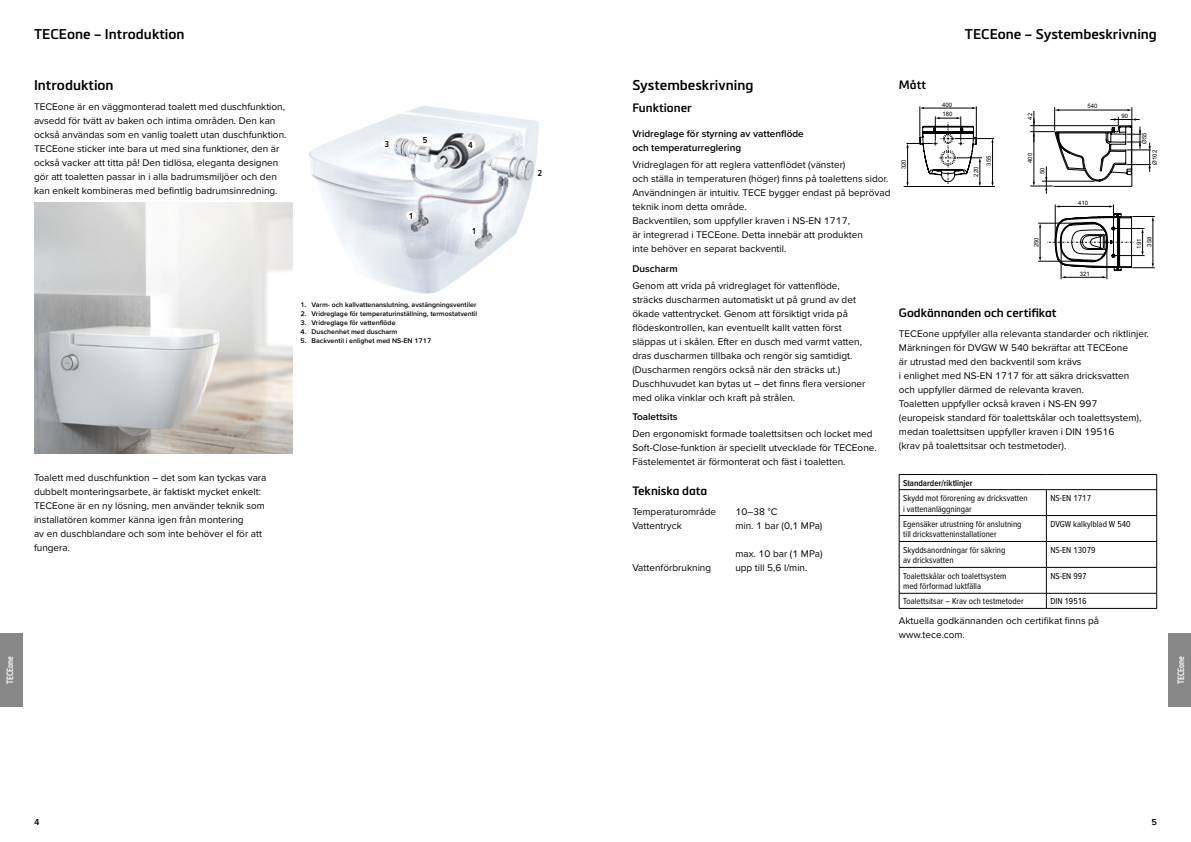
<style>
.page{position:relative;width:1191px;height:842px;background:#fff}
.page>*{position:absolute;margin:0;border:0;box-sizing:border-box;transform-origin:0 0}
.t1{font:600 14px "Metronic Pro";color:#000}
.t2{font:600 12px "Metronic Pro";color:#000}
.t3{font:10px/14px "Proxima Nova";color:#000}
.t4{font:600 10px/14px "Proxima Nova";color:#000}
.t5{font:9px/10.8px "Proxima Nova Cond";color:#000}
.t6{font:600 9px "Proxima Nova Cond";color:#000}
.t7{font:600 condensed 9px "Metronic Pro";color:#fff;scale:.9 1}
.t8{font:600 9px "Proxima Nova";color:#000}
.t9{font:600 7px "Proxima Nova";color:#000}
.t10{font:6px "Arial";color:#000}
</style>
<div class="page">
<div style="left:1168px;top:634px;width:23px;height:73px;background:#878787"></div>
<div style="left:0;top:634px;width:23px;height:73px;background:#878787"></div>
<img style="left:34px;top:202px;width:258px;height:251px">
<img style="left:309px;top:106px;width:230px;height:188px">
<div style="left:406px;top:211px;width:10px;height:9px;background:#fff;border-radius:50%"></div>
<div style="left:535px;top:168px;width:9px;height:10px;background:#fff;border-radius:50%"></div>
<div style="left:382px;top:139px;width:9px;height:9px;background:#fff;border-radius:50%"></div>
<div style="left:420px;top:135px;width:9px;height:9px;background:#fff;border-radius:50%"></div>
<div style="left:466px;top:140px;width:9px;height:9px;background:#fff;border-radius:50%"></div>
<div style="left:470px;top:226px;width:9px;height:10px;background:#fff;border-radius:50%"></div>
<hr style="left:899px;top:474px;width:147px;height:1px;background:#000">
<hr style="left:1046px;top:474px;width:111px;height:1px;background:#000">
<hr style="left:899px;top:489px;width:147px;height:1px;background:#000">
<hr style="left:1046px;top:489px;width:111px;height:1px;background:#000">
<hr style="left:899px;top:515px;width:147px;height:1px;background:#000">
<hr style="left:1046px;top:515px;width:111px;height:1px;background:#000">
<hr style="left:899px;top:541px;width:147px;height:1px;background:#000">
<hr style="left:1046px;top:541px;width:111px;height:1px;background:#000">
<hr style="left:899px;top:567px;width:147px;height:1px;background:#000">
<hr style="left:1046px;top:567px;width:111px;height:1px;background:#000">
<hr style="left:899px;top:593px;width:147px;height:1px;background:#000">
<svg style="left:899px;top:475px;width:1px;height:133px"></svg>
<hr style="left:1046px;top:593px;width:111px;height:1px;background:#000">
<svg style="left:1046px;top:490px;width:1px;height:118px"></svg>
<svg style="left:1156px;top:475px;width:1px;height:133px"></svg>
<hr style="left:899px;top:608px;width:147px;height:1px;background:#000">
<hr style="left:1046px;top:608px;width:111px;height:1px;background:#000">
<hr style="left:903px;top:186px;width:92px;height:1px;background:#000">
<hr style="left:954px;top:138px;width:40px;height:1px;background:#000">
<hr style="left:992px;top:142px;width:1px;height:41px;background:#000">
<svg style="left:906px;top:116px;width:76px;height:70px"></svg>
<hr style="left:919px;top:106px;width:1px;height:31px;background:#000">
<hr style="left:976px;top:106px;width:1px;height:31px;background:#000">
<hr style="left:923px;top:108px;width:50px;height:1px;background:#000">
<svg style="left:1047px;top:204px;width:107px;height:75px"></svg>
<hr style="left:1055px;top:204px;width:1px;height:37px;background:#000">
<hr style="left:1113px;top:204px;width:1px;height:50px;background:#000">
<hr style="left:1040px;top:227px;width:1px;height:31px;background:#000">
<hr style="left:1038px;top:261px;width:55px;height:1px;background:#000">
<hr style="left:1038px;top:223px;width:55px;height:1px;background:#000">
<svg style="left:1030px;top:107px;width:121px;height:87px"></svg>
<h1 class="t1" style="left:34px;top:26px;width:152px">TECEone – Introduktion</h1>
<h1 class="t1" style="left:965px;top:26px;width:193px">TECEone – Systembeskrivning</h1>
<h1 class="t1" style="left:34px;top:77px;width:81px">Introduktion</h1>
<p class="t3" style="left:34px;top:99px;width:254px">TECEone är en väggmonterad toalett med duschfunktion, avsedd för tvätt av baken och intima områden. Den kan också användas som en vanlig toalett utan duschfunktion.<br>TECEone sticker inte bara ut med sina funktioner, den är också vacker att titta på! Den tidlösa, eleganta designen gör att toaletten passar in i alla badrumsmiljöer och den kan enkelt kombineras med befintlig badrumsinredning.</p>
<p class="t6" style="left:384px;top:137px;width:6px">3</p>
<p class="t6" style="left:423px;top:133px;width:6px">5</p>
<p class="t6" style="left:409px;top:209px;width:6px">1</p>
<p class="t6" style="left:468px;top:138px;width:6px">4</p>
<p class="t6" style="left:472px;top:225px;width:6px">1</p>
<p class="t9" style="left:300px;top:299px;width:177px">1. Varm- och kallvattenanslutning, avstängningsventiler</p>
<p class="t9" style="left:300px;top:308px;width:178px">2. Vridreglage för temperaturinställning, termostatventil</p>
<p class="t9" style="left:300px;top:317px;width:96px">3. Vridreglage för vattenflöde</p>
<p class="t9" style="left:300px;top:326px;width:98px">4. Duschenhet med duscharm</p>
<p class="t9" style="left:300px;top:335px;width:132px">5. Backventil i enlighet med NS-EN 1717</p>
<p class="t3" style="left:34px;top:471px;width:234px">Toalett med duschfunktion – det som kan tyckas vara dubbelt monteringsarbete, är faktiskt mycket enkelt:<br>TECEone är en ny lösning, men använder teknik som installatören kommer känna igen från montering<br>av en duschblandare och som inte behöver el för att fungera.</p>
<p class="t6" style="left:537px;top:167px;width:6px">2</p>
<h1 class="t1" style="left:632px;top:77px;width:123px">Systembeskrivning</h1>
<p class="t2" style="left:632px;top:100px;width:61px">Funktioner</p>
<p class="t4" style="left:632px;top:127px;width:173px">Vridreglage för styrning av vattenflöde och temperaturreglering</p>
<p class="t3" style="left:632px;top:158px;width:259px">Vridreglagen för att reglera vattenflödet (vänster)<br>och ställa in temperaturen (höger) finns på toalettens sidor.<br>Användningen är intuitiv. TECE bygger endast på beprövad teknik inom detta område.<br>Backventilen, som uppfyller kraven i NS-EN 1717,<br>är integrerad i TECEone. Detta innebär att produkten<br>inte behöver en separat backventil.</p>
<p class="t4" style="left:632px;top:261px;width:47px">Duscharm</p>
<p class="t3" style="left:632px;top:278px;width:235px">Genom att vrida på vridreglaget för vattenflöde, sträcks duscharmen automatiskt ut på grund av det ökade vattentrycket. Genom att försiktigt vrida på flödeskontrollen, kan eventuellt kallt vatten först släppas ut i skålen. Efter en dusch med varmt vatten, dras duscharmen tillbaka och rengör sig samtidigt. (Duscharmen rengörs också när den sträcks ut.)<br>Duschhuvudet kan bytas ut – det finns flera versioner med olika vinklar och kraft på strålen.</p>
<p class="t4" style="left:632px;top:410px;width:47px">Toalettsits</p>
<p class="t3" style="left:632px;top:427px;width:246px">Den ergonomiskt formade toalettsitsen och locket med<br>Soft-Close-funktion är speciellt utvecklade för TECEone.<br>Fästelementet är förmonterat och fäst i toaletten.</p>
<p class="t2" style="left:632px;top:484px;width:76px">Tekniska data</p>
<p class="t3" style="left:632px;top:504px;width:85px">Temperaturområde</p>
<p class="t3" style="left:735px;top:504px;width:44px">10–38 °C</p>
<p class="t3" style="left:632px;top:518px;width:51px">Vattentryck</p>
<p class="t3" style="left:735px;top:518px;width:89px">min. 1 bar (0,1 MPa)</p>
<p class="t3" style="left:735px;top:546px;width:89px">max. 10 bar (1 MPa)</p>
<p class="t3" style="left:632px;top:560px;width:80px">Vattenförbrukning</p>
<p class="t3" style="left:735px;top:560px;width:74px">upp till 5,6 l/min.</p>
<p class="t2" style="left:899px;top:77px;width:29px">Mått</p>
<p class="t10" style="left:942px;top:101px;width:12px">400</p>
<p class="t10" style="left:942px;top:110px;width:12px">180</p>
<p class="t10" style="left:899px;top:169px;width:12px;rotate:-90deg">320</p>
<p class="t10" style="left:972px;top:177px;width:12px;rotate:-90deg">220</p>
<p class="t10" style="left:984px;top:166px;width:12px;rotate:-90deg">355</p>
<p class="t10" style="left:1087px;top:102px;width:12px">540</p>
<p class="t10" style="left:1026px;top:120px;width:8px;rotate:-90deg">42</p>
<p class="t10" style="left:1121px;top:112px;width:8px">90</p>
<p class="t10" style="left:1140px;top:144px;width:13px;rotate:-90deg">Ø55</p>
<p class="t10" style="left:1026px;top:163px;width:12px;rotate:-90deg">400</p>
<p class="t10" style="left:1150px;top:165px;width:16px;rotate:-90deg">Ø102</p>
<p class="t10" style="left:1038px;top:174px;width:8px;rotate:-90deg">50</p>
<p class="t10" style="left:1078px;top:199px;width:12px">410</p>
<p class="t10" style="left:1032px;top:247px;width:12px;rotate:-90deg">250</p>
<p class="t10" style="left:1145px;top:246px;width:12px;rotate:-90deg">358</p>
<p class="t10" style="left:1135px;top:248px;width:12px;rotate:-90deg">191</p>
<p class="t10" style="left:1079px;top:270px;width:12px">321</p>
<p class="t2" style="left:899px;top:305px;width:159px">Godkännanden och certifikat</p>
<p class="t3" style="left:899px;top:326px;width:251px">TECEone uppfyller alla relevanta standarder och riktlinjer.<br>Märkningen för DVGW W 540 bekräftar att TECEone<br>är utrustad med den backventil som krävs<br>i enlighet med NS-EN 1717 för att säkra dricksvatten<br>och uppfyller därmed de relevanta kraven.<br>Toaletten uppfyller också kraven i NS-EN 997<br>(europeisk standard för toalettskålar och toalettsystem), medan toalettsitsen uppfyller kraven i DIN 19516<br>(krav på toalettsitsar och testmetoder).</p>
<p class="t6" style="left:903px;top:476px;width:71px">Standarder/riktlinjer</p>
<p class="t5" style="left:903px;top:492px;width:126px">Skydd mot förorening av dricksvatten i vattenanläggningar</p>
<p class="t5" style="left:1050px;top:492px;width:42px">NS-EN 1717</p>
<p class="t5" style="left:903px;top:518px;width:120px">Egensäker utrustning för anslutning till dricksvatteninstallationer</p>
<p class="t5" style="left:1050px;top:518px;width:82px">DVGW kalkylblad W 540</p>
<p class="t5" style="left:903px;top:544px;width:104px">Skyddsanordningar för säkring av dricksvatten</p>
<p class="t5" style="left:1050px;top:544px;width:47px">NS-EN 13079</p>
<p class="t5" style="left:903px;top:570px;width:105px">Toalettskålar och toalettsystem med förformad luktfälla</p>
<p class="t5" style="left:1050px;top:570px;width:38px">NS-EN 997</p>
<p class="t5" style="left:903px;top:596px;width:122px">Toalettsitsar – Krav och testmetoder</p>
<p class="t5" style="left:1050px;top:596px;width:38px">DIN 19516</p>
<p class="t3" style="left:899px;top:614px;width:202px">Aktuella godkännanden och certifikat finns på www.tece.com.</p>
<p class="t7" style="left:5px;top:684px;width:33px;rotate:-90deg">TECEone</p>
<p class="t7" style="left:1175px;top:684px;width:33px;rotate:-90deg">TECEone</p>
<p class="t8" style="left:34px;top:815px;width:7px">4</p>
<p class="t8" style="left:1151px;top:815px;width:7px">5</p>
</div>
